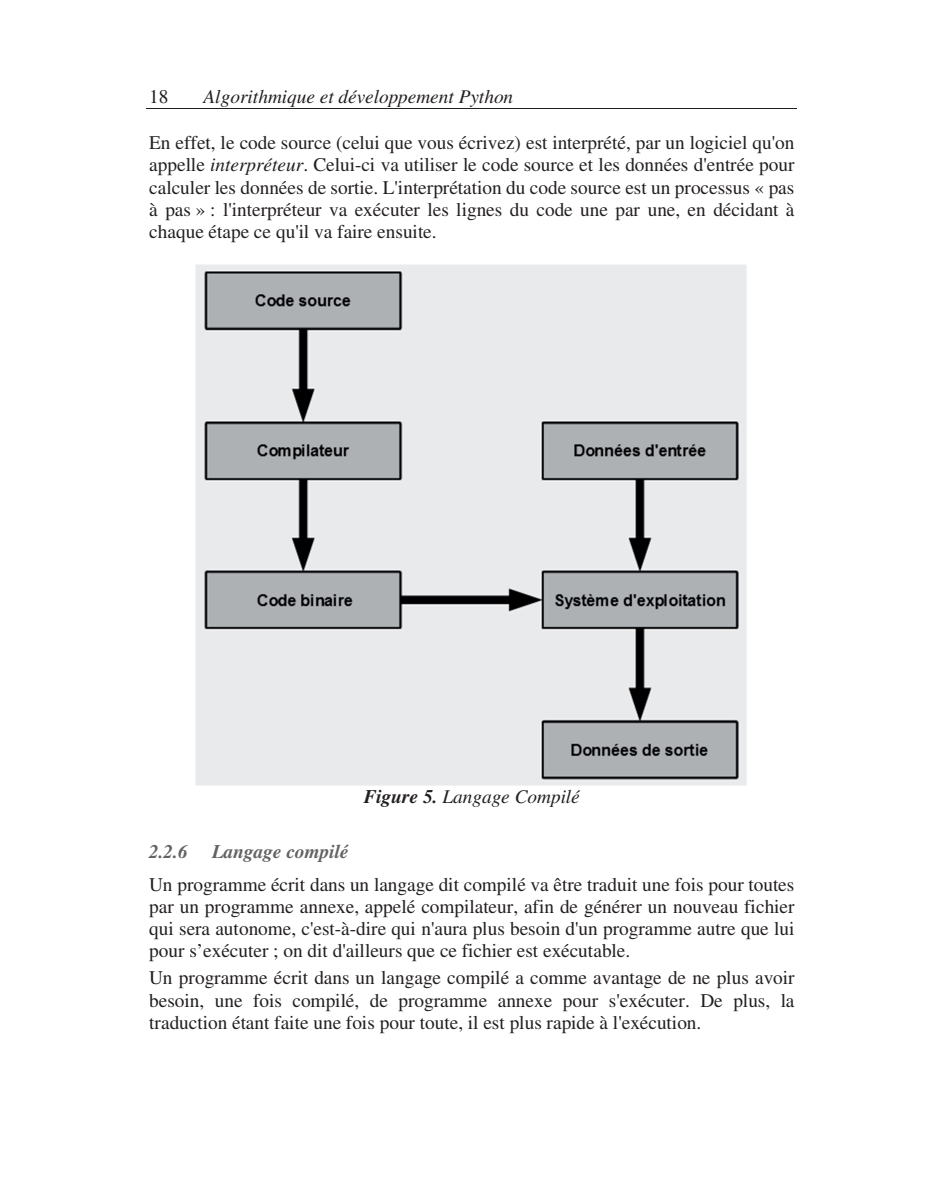
<style>
.page{position:relative;width:943px;height:1191px;background:#fff}
.page>*{position:absolute;margin:0;border:0;box-sizing:border-box;transform-origin:0 0}
.t1{font:19.25px/22.2px "Times";color:#231f20;text-align:justify}
.t2{font:italic 19.25px "Times";color:#231f20}
.t3{font:italic 700 19.25px "Times";color:#636366}
.s1{font-style:italic}
.s2{font-weight:700}
</style>
<div class="page">
<hr style="left:147px;top:108px;width:650px;height:1px;background:#231f20">
<img style="left:195px;top:265px;width:551px;height:520px">
<p class="t1" style="left:149px;top:85px;width:21px">18</p>
<p class="t2" style="left:203px;top:89px;width:311px">Algorithmique et développement Python</p>
<p class="t1" style="left:149px;top:132px;width:647px">En effet, le code source (celui que vous écrivez) est interprété, par un logiciel qu'on appelle <span class="s1">interpréteur</span>. Celui-ci va utiliser le code source et les données d'entrée pour calculer les données de sortie. L'interprétation du code source est un processus « pas à pas » : l'interpréteur va exécuter les lignes du code une par une, en décidant à chaque étape ce qu'il va faire ensuite.</p>
<p class="t2" style="left:363px;top:790px;width:218px"><span class="s2">Figure 5.</span> Langage Compilé</p>
<p class="t3" style="left:149px;top:844px;width:40px">2.2.6</p>
<p class="t3" style="left:212px;top:844px;width:138px">Langage compilé</p>
<p class="t1" style="left:149px;top:873px;width:646px">Un programme écrit dans un langage dit compilé va être traduit une fois pour toutes par un programme annexe, appelé compilateur, afin de générer un nouveau fichier qui sera autonome, c'est-à-dire qui n'aura plus besoin d'un programme autre que lui pour s’exécuter ; on dit d'ailleurs que ce fichier est exécutable.</p>
<p class="t1" style="left:149px;top:967px;width:647px">Un programme écrit dans un langage compilé a comme avantage de ne plus avoir besoin, une fois compilé, de programme annexe pour s'exécuter. De plus, la traduction étant faite une fois pour toute, il est plus rapide à l'exécution.</p>
</div>
